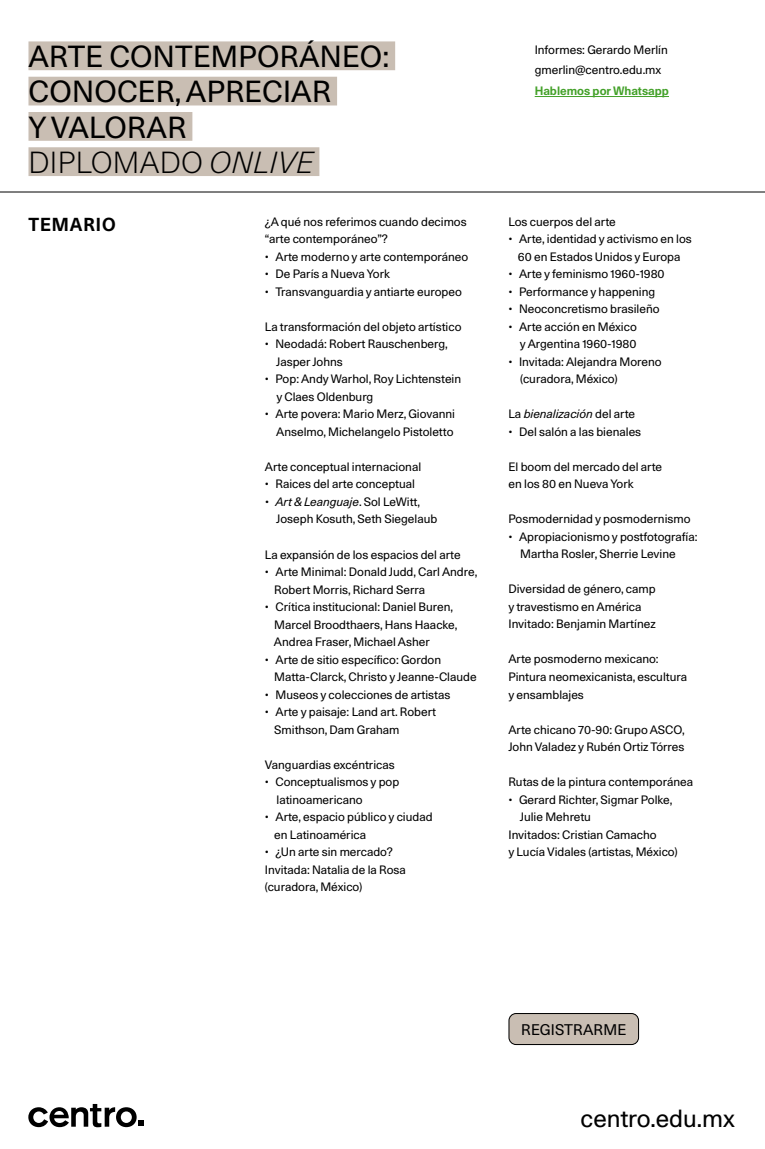
<style>
.page{position:relative;width:765px;height:1149px;background:#fff}
.page>*{position:absolute;margin:0;border:0;box-sizing:border-box;transform-origin:0 0}
.t1{font:29.38px/35.2px "Unica 77 LL";letter-spacing:.01em;color:#000}
.t2{font:23.88px "Unica 77 LL";color:#000}
.t3{font:700 18.12px "Unica 77 LL";letter-spacing:.05em;color:#000}
.t4{font:14.88px "Unica 77 LL";letter-spacing:.01em;color:#000}
.t5{font:11.75px/17.5px "Unica 77 LL";color:#000}
.t6{font:italic 11.75px "Unica 77 LL";color:#000}
.t7{font:700 11.75px "Unica 77 LL";color:#44a12a}
.s1{font-weight:300}
.s2{font-weight:300;font-style:italic}
.s3{font-style:italic}
.s4{font-style:normal}
</style>
<div class="page">
<svg style="left:28px;top:1104px;width:116px;height:22px"></svg>
<div style="left:509px;top:1013px;width:130px;height:31px;background:#c9beb3;border-radius:7px"></div>
<div style="left:508px;top:1012px;width:131px;height:32px;border:1px solid #000;border-radius:7px"></div>
<hr style="left:0;top:192px;width:765px;height:1px;background:#000">
<div style="left:28px;top:41px;width:367px;height:29px;background:#c9beb3"></div>
<div style="left:28px;top:77px;width:309px;height:28px;background:#c9beb3"></div>
<div style="left:28px;top:112px;width:164px;height:29px;background:#c9beb3"></div>
<div style="left:28px;top:147px;width:291px;height:29px;background:#c9beb3"></div>
<hr style="left:535px;top:96px;width:134px;height:1px;background:#44a12a">
<h1 class="t1" style="left:28px;top:38px;width:362px">ARTE CONTEMPORÁNEO:<br>CONOCER, APRECIAR<br>Y VALORAR<br><span class="s1">DIPLOMADO</span> <span class="s2">ONLIVE</span></h1>
<h3 class="t3" style="left:28px;top:211px;width:89px">TEMARIO</h3>
<p class="t5" style="left:265px;top:212px;width:203px">¿A qué nos referimos cuando decimos “arte contemporáneo”?</p>
<p class="t5" style="left:265px;top:247px;width:205px">• Arte moderno y arte contemporáneo</p>
<p class="t5" style="left:265px;top:265px;width:127px">• De París a Nueva York</p>
<p class="t5" style="left:265px;top:282px;width:199px">• Transvanguardia y antiarte europeo</p>
<p class="t5" style="left:265px;top:317px;width:198px">La transformación del objeto artístico</p>
<p class="t5" style="left:276px;top:335px;width:173px;text-indent:-11px">• Neodadá: Robert Rauschenberg,<br>Jasper Johns</p>
<p class="t5" style="left:276px;top:370px;width:186px;text-indent:-12px">• Pop: Andy Warhol, Roy Lichtenstein y Claes Oldenburg</p>
<p class="t5" style="left:265px;top:405px;width:192px;text-align:right">• Arte povera: Mario Merz, Giovanni<br>Anselmo, Michelangelo Pistoletto</p>
<p class="t5" style="left:265px;top:457px;width:158px">Arte conceptual internacional</p>
<p class="t5" style="left:265px;top:475px;width:152px">• Raices del arte conceptual</p>
<p class="t5" style="left:276px;top:492px;width:163px;text-indent:-11px"><span class="s3">• Art &amp; Leanguaje</span>. Sol LeWitt,<br>Joseph Kosuth, Seth Siegelaub</p>
<p class="t5" style="left:265px;top:545px;width:197px">La expansión de los espacios del arte</p>
<p class="t5" style="left:274px;top:562px;width:205px;text-indent:-9px">• Arte Minimal: Donald Judd, Carl Andre,<br>Robert Morris, Richard Serra</p>
<p class="t5" style="left:274px;top:597px;width:185px;text-indent:-9px">• Crítica institucional: Daniel Buren,<br>Marcel Broodthaers, Hans Haacke,<br>Andrea Fraser, Michael Asher</p>
<p class="t5" style="left:274px;top:650px;width:204px;text-indent:-9px">• Arte de sitio específico: Gordon<br>Matta-Clarck, Christo y Jeanne-Claude</p>
<p class="t5" style="left:265px;top:685px;width:187px">• Museos y colecciones de artistas</p>
<p class="t5" style="left:274px;top:702px;width:163px;text-indent:-9px">• Arte y paisaje: Land art. Robert<br>Smithson, Dam Graham</p>
<p class="t5" style="left:265px;top:755px;width:131px">Vanguardias excéntricas</p>
<p class="t5" style="left:277px;top:772px;width:124px;text-indent:-12px">• Conceptualismos y pop latinoamericano</p>
<p class="t5" style="left:274px;top:807px;width:160px;text-indent:-9px">• Arte, espacio público y ciudad en Latinoamérica</p>
<p class="t5" style="left:265px;top:842px;width:142px">• ¿Un arte sin mercado?<br>Invitada: Natalia de la Rosa (curadora, México)</p>
<p class="t5" style="left:535px;top:39px;width:135px;line-height:20.4px">Informes: Gerardo Merlín gmerlin@centro.edu.mx</p>
<p class="t7" style="left:535px;top:82px;width:136px">Hablemos por Whatsapp</p>
<p class="t5" style="left:508px;top:212px;width:109px">Los cuerpos del arte</p>
<p class="t5" style="left:508px;top:230px;width:185px;text-align:center">• Arte, identidad y activismo en los<br>60 en Estados Unidos y Europa</p>
<p class="t5" style="left:508px;top:265px;width:158px">• Arte y feminismo 1960-1980</p>
<p class="t5" style="left:508px;top:282px;width:148px">• Performance y happening</p>
<p class="t5" style="left:508px;top:300px;width:153px">• Neoconcretismo brasileño</p>
<p class="t5" style="left:508px;top:317px;width:130px;text-align:right">• Arte acción en México y Argentina 1960-1980</p>
<p class="t5" style="left:520px;top:352px;width:143px;text-indent:-12px">• Invitada: Alejandra Moreno (curadora, México)</p>
<p class="t6" style="left:508px;top:406px;width:128px"><span class="s4">La</span> bienalización <span class="s4">del arte</span></p>
<p class="t5" style="left:508px;top:422px;width:134px">• Del salón a las bienales</p>
<p class="t5" style="left:508px;top:457px;width:155px">El boom del mercado del arte en los 80 en Nueva York</p>
<p class="t5" style="left:508px;top:510px;width:184px">Posmodernidad y posmodernismo</p>
<p class="t5" style="left:520px;top:527px;width:179px;text-indent:-12px">• Apropiacionismo y postfotografía:<br>Martha Rosler, Sherrie Levine</p>
<p class="t5" style="left:508px;top:580px;width:149px">Diversidad de género, camp y travestismo en América<br>Invitado: Benjamin Martínez</p>
<p class="t5" style="left:508px;top:650px;width:180px">Arte posmoderno mexicano:<br>Pintura neomexicanista, escultura y ensamblajes</p>
<p class="t5" style="left:508px;top:720px;width:178px">Arte chicano 70-90: Grupo ASCO,<br>John Valadez y Rubén Ortiz Tórres</p>
<p class="t5" style="left:508px;top:772px;width:186px">Rutas de la pintura contemporánea</p>
<p class="t5" style="left:508px;top:790px;width:166px">• Gerard Richter, Sigmar Polke,</p>
<p class="t5" style="left:520px;top:807px;width:73px">Julie Mehretu</p>
<p class="t5" style="left:508px;top:825px;width:150px">Invitados: Cristian Camacho</p>
<p class="t5" style="left:508px;top:842px;width:171px">y Lucía Vidales (artistas, México)</p>
<p class="t4" style="left:521px;top:1019px;width:106px">REGISTRARME</p>
<h2 class="t2" style="left:581px;top:1102px;width:156px">centro.edu.mx</h2>
</div>
